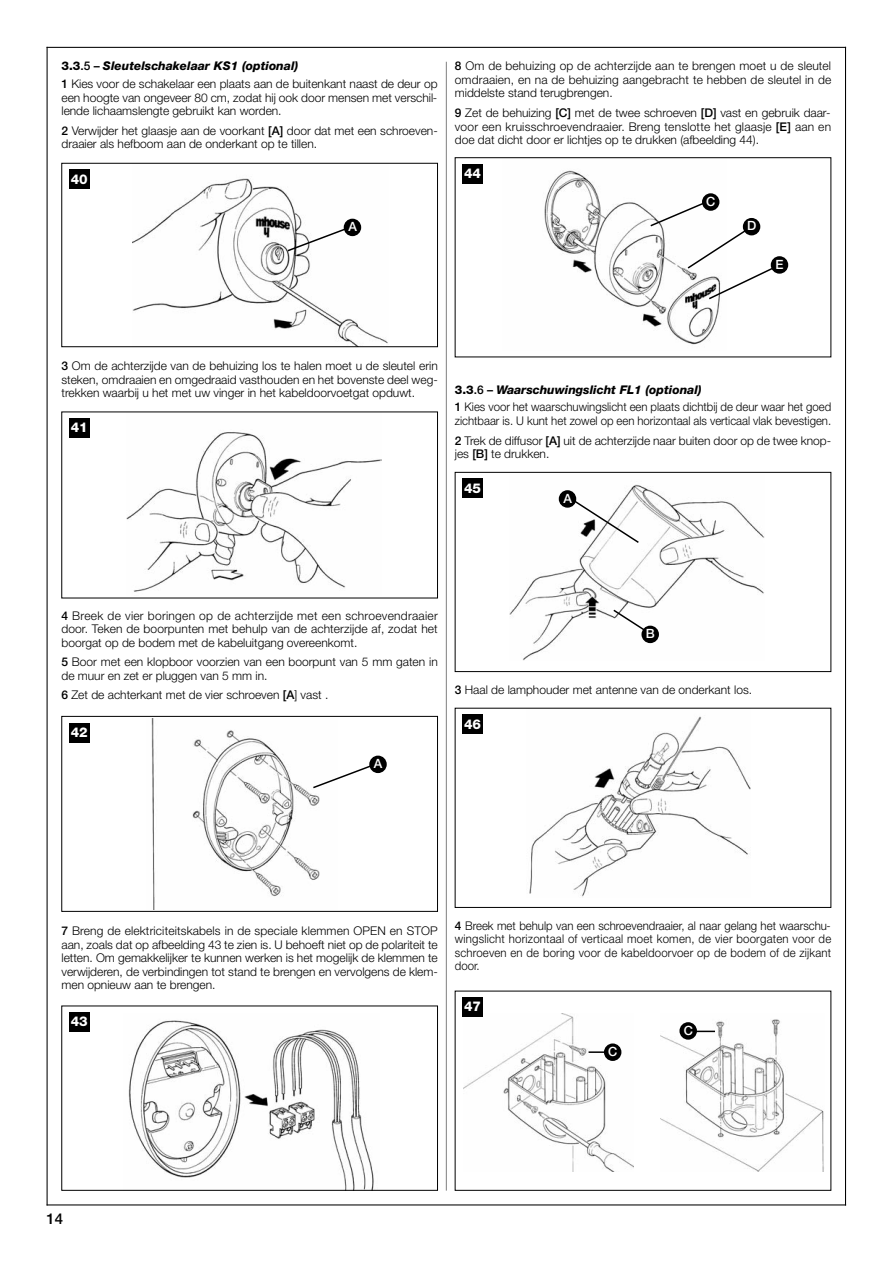
<style>
.page{position:relative;width:893px;height:1263px;background:#fff}
.page>*{position:absolute;margin:0;border:0;box-sizing:border-box;transform-origin:0 0}
.t1{font:500 15px "Helvetica Neue";color:#000}
.t2{font:800 13.5px "Helvetica Neue";color:#fff}
.t3{font:500 12.75px "Helvetica Neue";color:#fff}
.t4{font:300 12px/13.5px "Helvetica Neue";color:#000;text-align:justify}
.t5{font:300 12px/13.5px "Helvetica Neue";color:#000;scale:.95 1}
.s1{font-weight:800}
.s2{font-weight:500}
.s3{font-weight:800;font-style:italic}
</style>
<div class="page">
<hr style="left:47px;top:1204px;width:799px;height:1px;background:#000">
<hr style="left:845px;top:47px;width:1px;height:1159px;background:#000">
<hr style="left:47px;top:47px;width:799px;height:1px;background:#000">
<hr style="left:47px;top:47px;width:1px;height:1159px;background:#000">
<hr style="left:446px;top:62px;width:1px;height:1129px;background:#808080">
<img style="left:133px;top:178px;width:255px;height:167px">
<div style="left:61px;top:163px;width:377px;height:184px;border:1px solid #000"></div>
<div style="left:69px;top:170px;width:21px;height:19px;background:#000"></div>
<svg style="left:286px;top:225px;width:66px;height:28px"></svg>
<div style="left:344px;top:219px;width:17px;height:17px;background:#000;border-radius:50%"></div>
<img style="left:126px;top:432px;width:256px;height:160px">
<div style="left:69px;top:418px;width:21px;height:20px;background:#000"></div>
<img style="left:151px;top:718px;width:169px;height:192px">
<div style="left:61px;top:716px;width:377px;height:196px;border:1px solid #000"></div>
<div style="left:69px;top:723px;width:21px;height:19px;background:#000"></div>
<svg style="left:311px;top:762px;width:64px;height:28px"></svg>
<div style="left:369px;top:756px;width:18px;height:17px;background:#000;border-radius:50%"></div>
<img style="left:128px;top:1020px;width:246px;height:169px">
<div style="left:61px;top:1006px;width:377px;height:185px;border:1px solid #000"></div>
<div style="left:69px;top:1012px;width:21px;height:20px;background:#000"></div>
<img style="left:544px;top:170px;width:176px;height:175px">
<div style="left:455px;top:157px;width:376px;height:200px;border:1px solid #000"></div>
<div style="left:462px;top:164px;width:21px;height:20px;background:#000"></div>
<div style="left:771px;top:256px;width:17px;height:18px;background:#000;border-radius:50%"></div>
<svg style="left:649px;top:200px;width:130px;height:101px"></svg>
<div style="left:743px;top:218px;width:17px;height:17px;background:#000;border-radius:50%"></div>
<div style="left:702px;top:193px;width:17px;height:18px;background:#000;border-radius:50%"></div>
<img style="left:509px;top:484px;width:256px;height:176px">
<div style="left:455px;top:472px;width:376px;height:200px;border:1px solid #000"></div>
<div style="left:462px;top:479px;width:21px;height:19px;background:#000"></div>
<img style="left:529px;top:716px;width:221px;height:181px">
<div style="left:455px;top:708px;width:376px;height:200px;border:1px solid #000"></div>
<div style="left:462px;top:715px;width:21px;height:19px;background:#000"></div>
<svg style="left:572px;top:499px;width:68px;height:45px"></svg>
<div style="left:559px;top:490px;width:17px;height:18px;background:#000;border-radius:50%"></div>
<svg style="left:612px;top:608px;width:41px;height:29px"></svg>
<div style="left:641px;top:626px;width:18px;height:17px;background:#000;border-radius:50%"></div>
<div style="left:455px;top:991px;width:376px;height:200px;border:1px solid #000"></div>
<img style="left:463px;top:1014px;width:171px;height:157px">
<img style="left:660px;top:1019px;width:164px;height:152px">
<svg style="left:697px;top:1031px;width:18px;height:1px"></svg>
<hr style="left:588px;top:1051px;width:22px;height:2px;background:#000">
<div style="left:604px;top:1043px;width:17px;height:18px;background:#000;border-radius:50%"></div>
<div style="left:679px;top:1022px;width:18px;height:18px;background:#000;border-radius:50%"></div>
<div style="left:462px;top:997px;width:21px;height:20px;background:#000"></div>
<p class="t4" style="left:61px;top:58px;width:378px;line-height:17.7px"><span class="s1">3.3</span><span class="s2">.5 –</span> <span class="s3">Sleutelschakelaar KS1 (optional)<br></span><span class="s2">1</span> Kies voor de schakelaar een plaats aan de buitenkant naast de deur op</p>
<p class="t4" style="left:61px;top:92px;width:377px">een hoogte van ongeveer 80 cm, zodat hij ook door mensen met verschil&shy;lende lichaamslengte gebruikt kan worden.</p>
<p class="t4" style="left:61px;top:125px;width:378px"><span class="s2">2</span> Verwijder het glaasje aan de voorkant <span class="s2">[A]</span> door dat met een schroeven&shy;draaier als hefboom aan de onderkant op te tillen.</p>
<p class="t4" style="left:455px;top:60px;width:378px"><span class="s2">8</span> Om de behuizing op de achterzijde aan te brengen moet u de sleutel omdraaien, en na de behuizing aangebracht te hebben de sleutel in de middelste stand terugbrengen.</p>
<p class="t4" style="left:455px;top:107px;width:378px"><span class="s2">9</span> Zet de behuizing <span class="s2">[C]</span> met de twee schroeven <span class="s2">[D]</span> vast en gebruik daar&shy;voor een kruisschroevendraaier. Breng tenslotte het glaasje <span class="s2">[E]</span> aan en doe dat dicht door er lichtjes op te drukken (afbeelding 44).</p>
<p class="t2" style="left:71px;top:174px;width:19px">40</p>
<p class="t2" style="left:464px;top:168px;width:19px">44</p>
<p class="t3" style="left:706px;top:197px;width:11px">C</p>
<p class="t3" style="left:348px;top:222px;width:10px">A</p>
<p class="t3" style="left:747px;top:221px;width:11px">D</p>
<p class="t3" style="left:775px;top:260px;width:10px">E</p>
<p class="t4" style="left:61px;top:360px;width:378px"><span class="s2">3</span> Om de achterzijde van de behuizing los te halen moet u de sleutel erin steken, omdraaien en omgedraaid vasthouden en het bovenste deel weg&shy;trekken waarbij u het met uw vinger in het kabeldoorvoetgat opduwt.</p>
<p class="t2" style="left:71px;top:423px;width:19px">41</p>
<p class="t5" style="left:455px;top:382px;width:398px;line-height:17.7px"><span class="s1">3.3</span><span class="s2">.6 –</span> <span class="s3">Waarschuwingslicht FL1 (optional)<br></span><span class="s2">1</span> Kies voor het waarschuwingslicht een plaats dichtbij de deur waar het goed</p>
<p class="t5" style="left:455px;top:412px;width:398px;line-height:20px">zichtbaar is. U kunt het zowel op een horizontaal als verticaal vlak bevestigen.<br><span class="s2">2</span> Trek de diffusor <span class="s2">[A]</span> uit de achterzijde naar buiten door op de twee knop-</p>
<p class="t4" style="left:455px;top:448px;width:96px">jes <span class="s2">[B]</span> te drukken.</p>
<p class="t2" style="left:464px;top:483px;width:19px">45</p>
<p class="t3" style="left:563px;top:494px;width:10px">A</p>
<p class="t4" style="left:61px;top:610px;width:378px"><span class="s2">4</span> Breek de vier boringen op de achterzijde met een schroevendraaier door. Teken de boorpunten met behulp van de achterzijde af, zodat het boorgat op de bodem met de kabeluitgang overeenkomt.</p>
<p class="t4" style="left:61px;top:656px;width:378px"><span class="s2">5</span> Boor met een klopboor voorzien van een boorpunt van 5 mm gaten in de muur en zet er pluggen van 5 mm in.</p>
<p class="t4" style="left:61px;top:689px;width:268px"><span class="s2">6</span> Zet de achterkant met de vier schroeven <span class="s2">[A</span>] vast .</p>
<p class="t2" style="left:71px;top:727px;width:19px">42</p>
<p class="t3" style="left:374px;top:759px;width:10px">A</p>
<p class="t3" style="left:646px;top:629px;width:10px">B</p>
<p class="t4" style="left:455px;top:684px;width:299px"><span class="s2">3</span> Haal de lamphouder met antenne van de onderkant los.</p>
<p class="t2" style="left:464px;top:719px;width:19px">46</p>
<p class="t4" style="left:61px;top:925px;width:378px"><span class="s2">7</span> Breng de elektriciteitskabels in de speciale klemmen OPEN en STOP aan, zoals dat op afbeelding 43 te zien is. U behoeft niet op de polariteit te letten. Om gemakkelijker te kunnen werken is het mogelijk de klemmen te verwijderen, de verbindingen tot stand te brengen en vervolgens de klem&shy;men opnieuw aan te brengen.</p>
<p class="t2" style="left:71px;top:1017px;width:19px">43</p>
<p class="t5" style="left:455px;top:920px;width:398px;text-align:justify"><span class="s2">4</span> Breek met behulp van een schroevendraaier, al naar gelang het waarschu&shy;wingslicht horizontaal of verticaal moet komen, de vier boorgaten voor de schroeven en de boring voor de kabeldoorvoer op de bodem of de zijkant door.</p>
<p class="t2" style="left:464px;top:1002px;width:19px">47</p>
<p class="t3" style="left:608px;top:1047px;width:11px">C</p>
<p class="t3" style="left:684px;top:1026px;width:11px">C</p>
<p class="t1" style="left:47px;top:1213px;width:18px">14</p>
</div>
